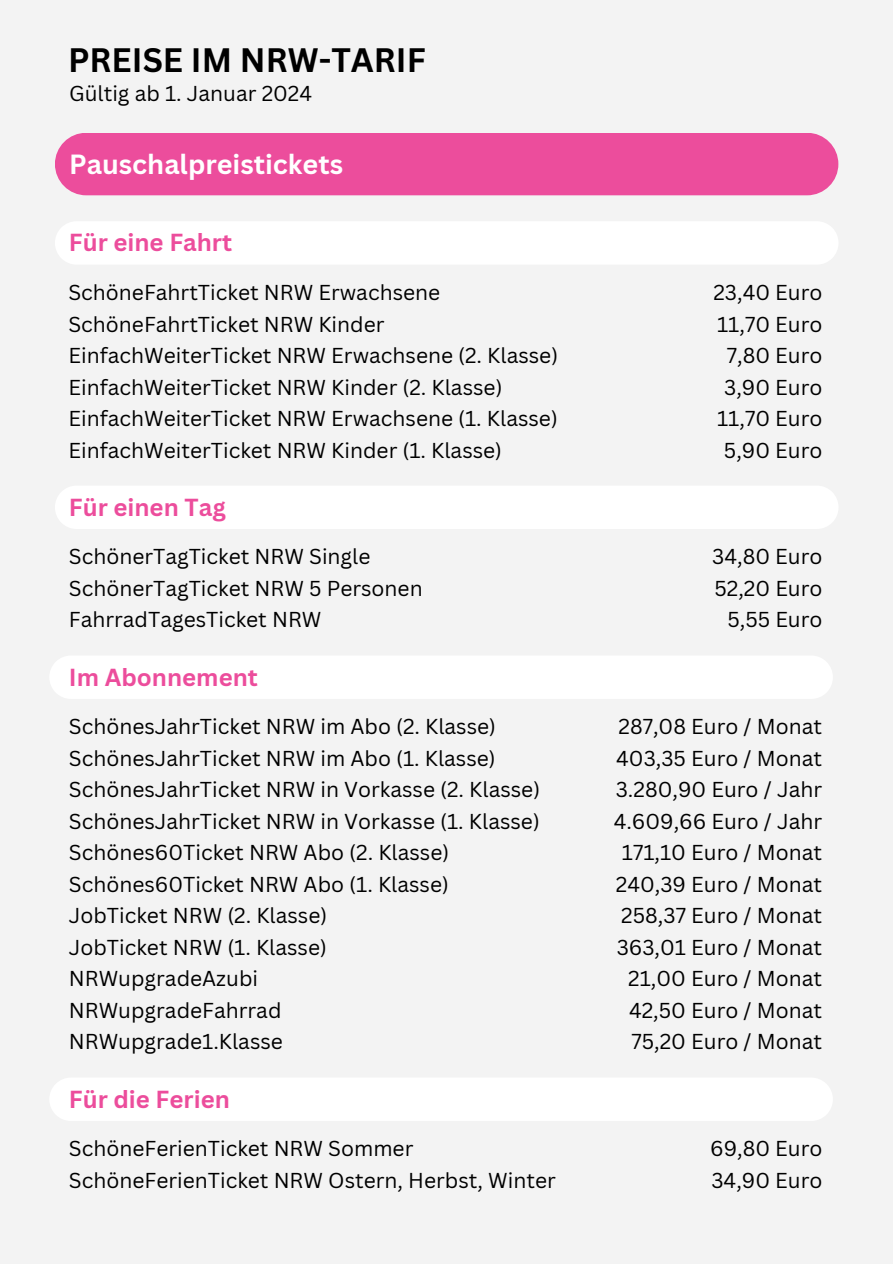
<style>
.page{position:relative;width:893px;height:1264px;background:#fff}
.page>*{position:absolute;margin:0;border:0;box-sizing:border-box;transform-origin:0 0}
.t1{font:700 33px "Canva Sans";color:#000}
.t2{font:700 27px "Canva Sans";color:#fff}
.t3{font:700 24px "Canva Sans";color:#ec4d9c}
.t4{font:21px "Canva Sans";color:#000}
</style>
<div class="page">
<div style="left:0;top:0;width:892px;height:1263px;background:#f3f3f3"></div>
<div style="left:55px;top:133px;width:783px;height:62px;background:#ec4d9c;border-radius:31px"></div>
<div style="left:55px;top:222px;width:783px;height:42px;background:#fff"></div>
<div style="left:50px;top:656px;width:782px;height:43px;background:#fff"></div>
<div style="left:50px;top:1078px;width:782px;height:42px;background:#fff"></div>
<div style="left:55px;top:486px;width:783px;height:43px;background:#fff"></div>
<h1 class="t1" style="left:68px;top:37px;width:359px">PREISE IM NRW-TARIF</h1>
<p class="t4" style="left:69px;top:78px;width:244px">Gültig ab 1. Januar 2024</p>
<h2 class="t2" style="left:69px;top:145px;width:275px">Pauschalpreistickets</h2>
<h3 class="t3" style="left:69px;top:226px;width:165px">Für eine Fahrt</h3>
<p class="t4" style="left:68px;top:278px;width:373px">SchöneFahrtTicket NRW Erwachsene</p>
<p class="t4" style="left:68px;top:309px;width:317px">SchöneFahrtTicket NRW Kinder</p>
<p class="t4" style="left:68px;top:341px;width:491px">EinfachWeiterTicket NRW Erwachsene (2. Klasse)</p>
<p class="t4" style="left:68px;top:372px;width:435px">EinfachWeiterTicket NRW Kinder (2. Klasse)</p>
<p class="t4" style="left:68px;top:404px;width:491px">EinfachWeiterTicket NRW Erwachsene (1. Klasse)</p>
<p class="t4" style="left:68px;top:435px;width:435px">EinfachWeiterTicket NRW Kinder (1. Klasse)</p>
<h3 class="t3" style="left:69px;top:490px;width:158px">Für einen Tag</h3>
<p class="t4" style="left:69px;top:541px;width:303px">SchönerTagTicket NRW Single</p>
<p class="t4" style="left:69px;top:573px;width:355px">SchönerTagTicket NRW 5 Personen</p>
<p class="t4" style="left:69px;top:604px;width:254px">FahrradTagesTicket NRW</p>
<h3 class="t3" style="left:69px;top:660px;width:190px">Im Abonnement</h3>
<p class="t4" style="left:69px;top:711px;width:428px">SchönesJahrTicket NRW im Abo (2. Klasse)</p>
<p class="t4" style="left:69px;top:743px;width:428px">SchönesJahrTicket NRW im Abo (1. Klasse)</p>
<p class="t4" style="left:69px;top:774px;width:473px">SchönesJahrTicket NRW in Vorkasse (2. Klasse)</p>
<p class="t4" style="left:69px;top:806px;width:472px">SchönesJahrTicket NRW in Vorkasse (1. Klasse)</p>
<p class="t4" style="left:69px;top:837px;width:382px">Schönes60Ticket NRW Abo (2. Klasse)</p>
<p class="t4" style="left:69px;top:869px;width:381px">Schönes60Ticket NRW Abo (1. Klasse)</p>
<p class="t4" style="left:69px;top:900px;width:260px">JobTicket NRW (2. Klasse)</p>
<p class="t4" style="left:69px;top:932px;width:259px">JobTicket NRW (1. Klasse)</p>
<p class="t4" style="left:69px;top:963px;width:191px">NRWupgradeAzubi</p>
<p class="t4" style="left:69px;top:995px;width:214px">NRWupgradeFahrrad</p>
<p class="t4" style="left:69px;top:1026px;width:216px">NRWupgrade1.Klasse</p>
<h3 class="t3" style="left:69px;top:1082px;width:162px">Für die Ferien</h3>
<p class="t4" style="left:69px;top:1133px;width:346px">SchöneFerienTicket NRW Sommer</p>
<p class="t4" style="left:69px;top:1165px;width:488px">SchöneFerienTicket NRW Ostern, Herbst, Winter</p>
<p class="t4" style="left:713px;top:278px;width:111px">23,40 Euro</p>
<p class="t4" style="left:717px;top:309px;width:107px">11,70 Euro</p>
<p class="t4" style="left:726px;top:341px;width:97px">7,80 Euro</p>
<p class="t4" style="left:724px;top:372px;width:100px">3,90 Euro</p>
<p class="t4" style="left:717px;top:404px;width:107px">11,70 Euro</p>
<p class="t4" style="left:724px;top:435px;width:100px">5,90 Euro</p>
<p class="t4" style="left:712px;top:541px;width:112px">34,80 Euro</p>
<p class="t4" style="left:714px;top:573px;width:110px">52,20 Euro</p>
<p class="t4" style="left:727px;top:604px;width:97px">5,55 Euro</p>
<p class="t4" style="left:618px;top:711px;width:205px">287,08 Euro / Monat</p>
<p class="t4" style="left:616px;top:743px;width:207px">403,35 Euro / Monat</p>
<p class="t4" style="left:615px;top:774px;width:208px">3.280,90 Euro / Jahr</p>
<p class="t4" style="left:613px;top:806px;width:210px">4.609,66 Euro / Jahr</p>
<p class="t4" style="left:621px;top:837px;width:202px">171,10 Euro / Monat</p>
<p class="t4" style="left:615px;top:869px;width:208px">240,39 Euro / Monat</p>
<p class="t4" style="left:621px;top:900px;width:202px">258,37 Euro / Monat</p>
<p class="t4" style="left:616px;top:932px;width:207px">363,01 Euro / Monat</p>
<p class="t4" style="left:628px;top:963px;width:195px">21,00 Euro / Monat</p>
<p class="t4" style="left:629px;top:995px;width:194px">42,50 Euro / Monat</p>
<p class="t4" style="left:631px;top:1026px;width:192px">75,20 Euro / Monat</p>
<p class="t4" style="left:710px;top:1133px;width:114px">69,80 Euro</p>
<p class="t4" style="left:711px;top:1165px;width:113px">34,90 Euro</p>
</div>
